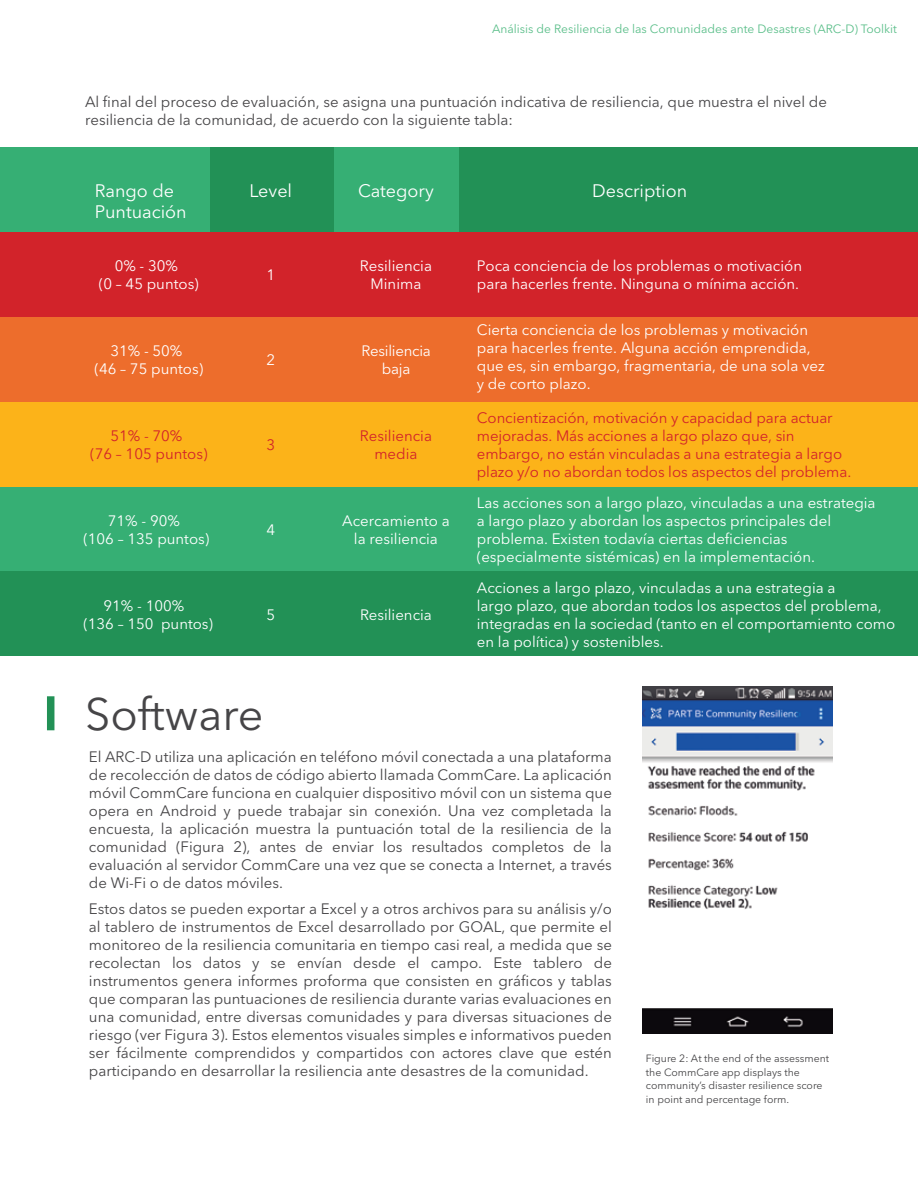
<style>
.page{position:relative;width:918px;height:1188px;background:#fff}
.page>*{position:absolute;margin:0;border:0;box-sizing:border-box;transform-origin:0 0}
.t1{font:45px "Avenir Next LT Pro";color:#464547}
.t2{font:18px/21.6px "Avenir Next LT Pro";color:#fff}
.t3{font:15px/18px "Avenir Next LT Pro";color:#464547;text-align:justify}
.t4{font:15px/18px "Avenir Next LT Pro";color:#fff;text-align:center}
.t5{font:15px/18px "Avenir Next LT Pro";letter-spacing:-.005em;color:#d2232a;text-align:center}
.t6{font:12px "Avenir Next LT Pro";color:#5abe89}
.t7{font:10.5px/13.5px "Avenir Next LT Pro";color:#464547}
</style>
<div class="page">
<div style="left:47px;top:696px;width:7px;height:34px;background:#229156"></div>
<div style="left:0;top:147px;width:210px;height:85px;background:#36af74"></div>
<div style="left:0;top:232px;width:918px;height:85px;background:#d2232a"></div>
<div style="left:0;top:317px;width:918px;height:85px;background:#ed6d2c"></div>
<div style="left:0;top:487px;width:918px;height:85px;background:#36af74"></div>
<div style="left:0;top:572px;width:918px;height:84px;background:#229156"></div>
<div style="left:0;top:402px;width:918px;height:85px;background:#fcb319"></div>
<div style="left:210px;top:147px;width:124px;height:85px;background:#229156"></div>
<div style="left:334px;top:147px;width:125px;height:85px;background:#36af74"></div>
<div style="left:459px;top:147px;width:459px;height:85px;background:#229156"></div>
<img style="left:642px;top:686px;width:191px;height:348px">
<p class="t6" style="left:492px;top:21px;width:407px">Análisis de Resiliencia de las Comunidades ante Desastres (ARC-D) Toolkit</p>
<p class="t3" style="left:85px;top:92px;width:743px">Al final del proceso de evaluación, se asigna una puntuación indicativa de resiliencia, que muestra el nivel de resiliencia de la comunidad, de acuerdo con la siguiente tabla:</p>
<p class="t2" style="left:95px;top:179px;width:94px">Rango de<br>Puntuación</p>
<p class="t2" style="left:249px;top:179px;width:44px">Level</p>
<p class="t2" style="left:358px;top:179px;width:77px">Category</p>
<p class="t2" style="left:592px;top:179px;width:96px">Description</p>
<p class="t4" style="left:99px;top:257px;width:101px">0% - 30%<br>(0 – 45 puntos)</p>
<p class="t4" style="left:95px;top:342px;width:110px">31% - 50%<br>(46 – 75 puntos)</p>
<p class="t4" style="left:266px;top:266px;width:10px">1</p>
<p class="t4" style="left:266px;top:351px;width:10px">2</p>
<p class="t4" style="left:360px;top:257px;width:74px">Resiliencia<br>Minima</p>
<p class="t4" style="left:361px;top:342px;width:71px">Resiliencia baja</p>
<p class="t4" style="left:477px;top:257px;width:327px;text-align:left">Poca conciencia de los problemas o motivación para hacerles frente. Ninguna o mínima acción.</p>
<p class="t4" style="left:477px;top:321px;width:349px;text-align:left">Cierta conciencia de los problemas y motivación para hacerles frente. Alguna acción emprendida, que es, sin embargo, fragmentaria, de una sola vez y de corto plazo.</p>
<p class="t5" style="left:90px;top:427px;width:119px">51% - 70%<br>(76 – 105 puntos)</p>
<p class="t5" style="left:266px;top:436px;width:10px">3</p>
<p class="t5" style="left:360px;top:427px;width:74px">Resiliencia media</p>
<p class="t5" style="left:477px;top:409px;width:376px;text-align:left">Concientización, motivación y capacidad para actuar mejoradas. Más acciones a largo plazo que, sin embargo, no están vinculadas a una estrategia a largo plazo y/o no abordan todos los aspectos del problema.</p>
<p class="t4" style="left:83px;top:511px;width:127px">71% - 90%<br>(106 – 135 puntos)</p>
<p class="t4" style="left:83px;top:596px;width:131px">91% - 100%<br>(136 – 150 puntos)</p>
<p class="t4" style="left:266px;top:520px;width:10px">4</p>
<p class="t4" style="left:266px;top:605px;width:10px">5</p>
<p class="t4" style="left:342px;top:511px;width:109px">Acercamiento a la resiliencia</p>
<p class="t4" style="left:360px;top:605px;width:73px">Resiliencia</p>
<p class="t4" style="left:477px;top:493px;width:400px;text-align:left">Las acciones son a largo plazo, vinculadas a una estrategia a largo plazo y abordan los aspectos principales del problema. Existen todavía ciertas deficiencias (especialmente sistémicas) en la implementación.</p>
<p class="t4" style="left:477px;top:578px;width:420px;text-align:left">Acciones a largo plazo, vinculadas a una estrategia a<br>largo plazo, que abordan todos los aspectos del problema, integradas en la sociedad (tanto en el comportamiento como en la política) y sostenibles.</p>
<h1 class="t1" style="left:85px;top:688px;width:180px">Software</h1>
<p class="t3" style="left:89px;top:748px;width:524px">El ARC-D utiliza una aplicación en teléfono móvil conectada a una plataforma de recolección de datos de código abierto llamada CommCare. La aplicación móvil CommCare funciona en cualquier dispositivo móvil con un sistema que opera en Android y puede trabajar sin conexión. Una vez completada la encuesta, la aplicación muestra la puntuación total de la resiliencia de la comunidad (Figura 2), antes de enviar los resultados completos de la evaluación al servidor CommCare una vez que se conecta a Internet, a través de Wi-Fi o de datos móviles.</p>
<p class="t3" style="left:89px;top:899px;width:525px">Estos datos se pueden exportar a Excel y a otros archivos para su análisis y/o al tablero de instrumentos de Excel desarrollado por GOAL, que permite el monitoreo de la resiliencia comunitaria en tiempo casi real, a medida que se recolectan los datos y se envían desde el campo. Este tablero de instrumentos genera informes proforma que consisten en gráficos y tablas que comparan las puntuaciones de resiliencia durante varias evaluaciones en una comunidad, entre diversas comunidades y para diversas situaciones de riesgo (ver Figura 3). Estos elementos visuales simples e informativos pueden ser fácilmente comprendidos y compartidos con actores clave que estén participando en desarrollar la resiliencia ante desastres de la comunidad.</p>
<p class="t7" style="left:646px;top:1052px;width:185px">Figure 2: At the end of the assessment the CommCare app displays the community’s disaster resilience score in point and percentage form.</p>
</div>
